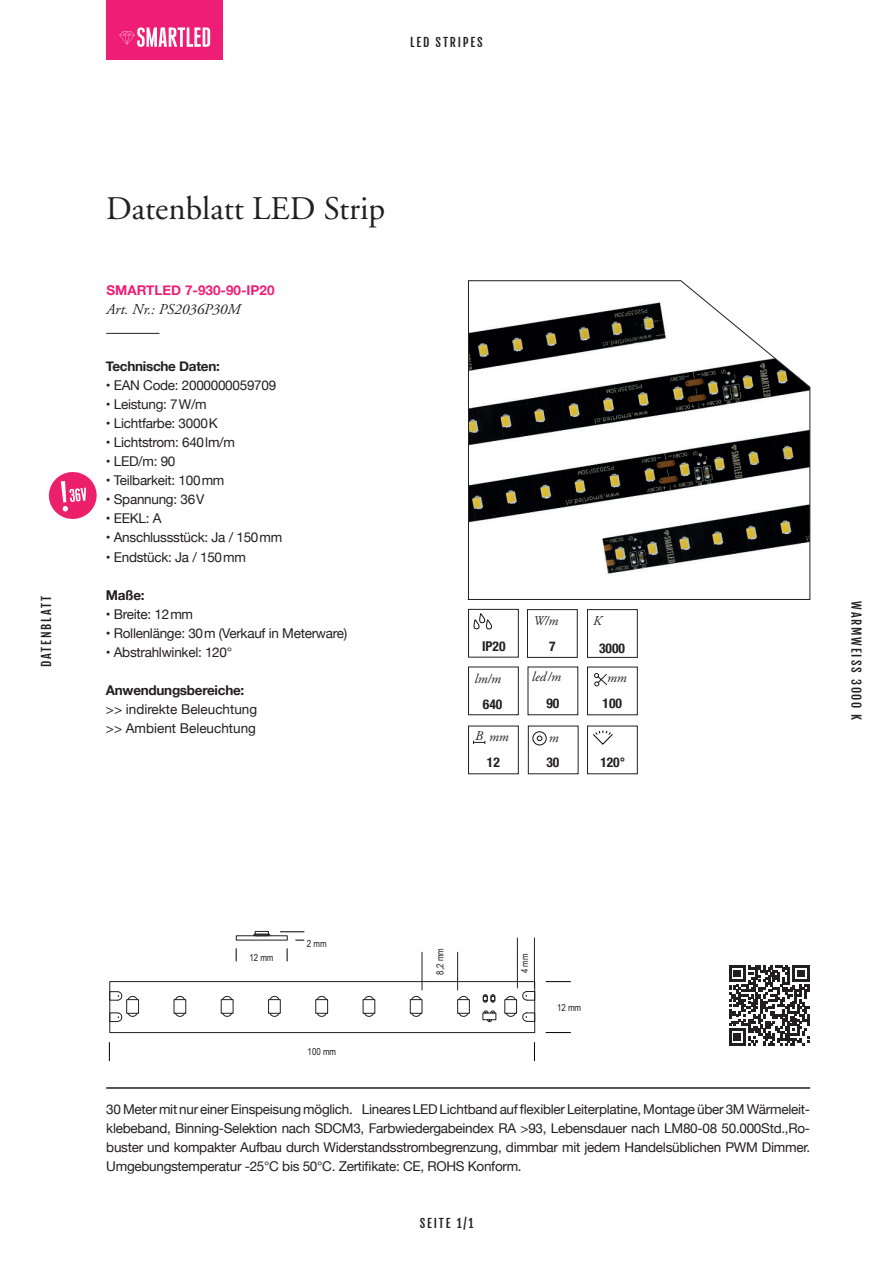
<style>
.page{position:relative;width:893px;height:1263px;background:#fff}
.page>*{position:absolute;margin:0;border:0;box-sizing:border-box;transform-origin:0 0}
.t1{font:33px "Adobe Garamond";color:#231f20}
.t2{font:italic 15px "Adobe Garamond";color:#231f20}
.t3{font:13.5px/19px "Helvetica Neue";letter-spacing:-.02em;color:#231f20;text-align:justify}
.t4{font:13.5px/19px "Helvetica Neue";color:#231f20}
.t5{font:700 13.5px "Helvetica Neue";letter-spacing:-.02em;color:#231f20}
.t6{font:700 condensed 13.5px "Helvetica Neue";color:#231f20}
.t7{font:700 13.5px "Helvetica Neue";color:#ee1e76}
.t8{font:italic 13.5px "Adobe Garamond";color:#231f20}
.t9{font:12px "Fjalla One";letter-spacing:.15em;color:#231f20}
.t10{font:9.6px "Arial Narrow";color:#231f20}
</style>
<div class="page">
<hr style="left:106px;top:333px;width:53px;height:1px;background:#231f20">
<div style="left:587px;top:609px;width:50px;height:48px;border:1px solid #231f20"></div>
<div style="left:527px;top:609px;width:50px;height:48px;border:1px solid #231f20"></div>
<svg style="left:593px;top:730px;width:20px;height:15px"></svg>
<svg style="left:594px;top:673px;width:14px;height:14px"></svg>
<div style="left:468px;top:667px;width:50px;height:48px;border:1px solid #231f20"></div>
<svg style="left:532px;top:731px;width:15px;height:15px"></svg>
<svg style="left:473px;top:741px;width:12px;height:3px"></svg>
<div style="left:468px;top:609px;width:50px;height:48px;border:1px solid #231f20"></div>
<svg style="left:473px;top:613px;width:20px;height:17px"></svg>
<div style="left:106px;top:0;width:117px;height:60px;background:#ee1e76"></div>
<svg style="left:119px;top:27px;width:91px;height:20px"></svg>
<hr style="left:106px;top:1088px;width:704px;height:1px;background:#231f20">
<svg style="left:729px;top:965px;width:80px;height:80px"></svg>
<div style="left:110px;top:981px;width:425px;height:52px;border:1px solid #231f20"></div>
<div style="left:109px;top:991px;width:9px;height:9px;border:1px solid #231f20"></div>
<svg style="left:117px;top:991px;width:5px;height:9px"></svg>
<div style="left:110px;top:1013px;width:8px;height:9px;border:1px solid #231f20"></div>
<svg style="left:117px;top:1012px;width:5px;height:10px"></svg>
<div style="left:527px;top:1013px;width:8px;height:8px;border:1px solid #231f20"></div>
<svg style="left:522px;top:1012px;width:5px;height:9px"></svg>
<div style="left:527px;top:991px;width:8px;height:9px;border:1px solid #231f20"></div>
<svg style="left:522px;top:991px;width:5px;height:9px"></svg>
<div style="left:483px;top:1013px;width:13px;height:7px;border:1px solid #231f20"></div>
<svg style="left:487px;top:1019px;width:5px;height:3px"></svg>
<svg style="left:483px;top:1010px;width:12px;height:3px"></svg>
<svg style="left:483px;top:994px;width:12px;height:9px"></svg>
<hr style="left:534px;top:938px;width:1px;height:50px;background:#231f20">
<hr style="left:517px;top:938px;width:1px;height:50px;background:#231f20">
<div style="left:126px;top:999px;width:13px;height:14px;border:1px solid #231f20"></div>
<svg style="left:128px;top:996px;width:10px;height:4px"></svg>
<svg style="left:128px;top:1013px;width:10px;height:4px"></svg>
<div style="left:174px;top:999px;width:12px;height:14px;border:1px solid #231f20"></div>
<svg style="left:175px;top:996px;width:10px;height:4px"></svg>
<svg style="left:175px;top:1013px;width:10px;height:4px"></svg>
<svg style="left:222px;top:996px;width:10px;height:4px"></svg>
<svg style="left:222px;top:1013px;width:10px;height:4px"></svg>
<div style="left:268px;top:999px;width:12px;height:14px;border:1px solid #231f20"></div>
<svg style="left:269px;top:996px;width:10px;height:4px"></svg>
<svg style="left:269px;top:1013px;width:10px;height:4px"></svg>
<div style="left:316px;top:999px;width:12px;height:14px;border:1px solid #231f20"></div>
<svg style="left:317px;top:996px;width:10px;height:4px"></svg>
<svg style="left:317px;top:1013px;width:10px;height:4px"></svg>
<svg style="left:364px;top:996px;width:10px;height:4px"></svg>
<svg style="left:364px;top:1013px;width:10px;height:4px"></svg>
<div style="left:410px;top:999px;width:12px;height:14px;border:1px solid #231f20"></div>
<svg style="left:411px;top:996px;width:10px;height:4px"></svg>
<svg style="left:411px;top:1013px;width:10px;height:4px"></svg>
<div style="left:457px;top:999px;width:12px;height:14px;border:1px solid #231f20"></div>
<svg style="left:459px;top:996px;width:10px;height:4px"></svg>
<svg style="left:459px;top:1013px;width:10px;height:4px"></svg>
<div style="left:505px;top:999px;width:12px;height:14px;border:1px solid #231f20"></div>
<svg style="left:506px;top:996px;width:10px;height:4px"></svg>
<svg style="left:506px;top:1013px;width:10px;height:4px"></svg>
<hr style="left:422px;top:952px;width:1px;height:38px;background:#231f20">
<hr style="left:457px;top:952px;width:1px;height:38px;background:#231f20">
<svg style="left:534px;top:1042px;width:1px;height:19px"></svg>
<svg style="left:109px;top:1042px;width:1px;height:19px"></svg>
<svg style="left:546px;top:981px;width:25px;height:1px"></svg>
<svg style="left:546px;top:1032px;width:25px;height:1px"></svg>
<div style="left:255px;top:931px;width:14px;height:3px;border:1px solid #231f20"></div>
<svg style="left:253px;top:934px;width:17px;height:3px"></svg>
<svg style="left:280px;top:931px;width:24px;height:1px"></svg>
<svg style="left:236px;top:949px;width:1px;height:12px"></svg>
<svg style="left:287px;top:949px;width:1px;height:12px"></svg>
<svg style="left:467px;top:280px;width:343px;height:320px"></svg>
<svg style="left:48px;top:472px;width:49px;height:47px"></svg>
<p class="t9" style="left:410px;top:35px;width:74px">LED STRIPES</p>
<p class="t9" style="left:39px;top:667px;width:73px;rotate:-90deg">DATENBLATT</p>
<h1 class="t1" style="left:106px;top:190px;width:281px">Datenblatt LED Strip</h1>
<p class="t7" style="left:107px;top:279px;width:170px">SMARTLED 7-930-90-IP20</p>
<p class="t2" style="left:107px;top:301px;width:136px">Art. Nr.: PS2036P30M</p>
<p class="t5" style="left:106px;top:356px;width:115px">Technische Daten:</p>
<p class="t3" style="left:106px;top:376px;width:172px">• EAN Code: 2000000059709</p>
<p class="t3" style="left:106px;top:396px;width:102px">• Leistung: 7W/m</p>
<p class="t3" style="left:106px;top:415px;width:114px">• Lichtfarbe: 3000K</p>
<p class="t3" style="left:106px;top:434px;width:131px">• Lichtstrom: 640lm/m</p>
<p class="t3" style="left:106px;top:453px;width:71px">• LED/m: 90</p>
<p class="t3" style="left:106px;top:472px;width:120px">• Teilbarkeit: 100mm</p>
<p class="t3" style="left:106px;top:491px;width:100px">• Spannung: 36V</p>
<p class="t3" style="left:106px;top:510px;width:57px">• EEKL: A</p>
<p class="t3" style="left:106px;top:529px;width:178px">• Anschlussstück: Ja / 150mm</p>
<p class="t3" style="left:106px;top:548px;width:142px">• Endstück: Ja / 150mm</p>
<p class="t5" style="left:106px;top:584px;width:40px">Maße:</p>
<p class="t3" style="left:106px;top:605px;width:89px">• Breite: 12mm</p>
<p class="t3" style="left:106px;top:624px;width:243px">• Rollenlänge: 30m (Verkauf in Meterware)</p>
<p class="t3" style="left:106px;top:643px;width:128px">• Abstrahlwinkel: 120°</p>
<p class="t5" style="left:106px;top:679px;width:140px">Anwendungsbereiche:</p>
<p class="t4" style="left:106px;top:700px;width:153px">&gt;&gt; indirekte Beleuchtung &gt;&gt; Ambient Beleuchtung</p>
<p class="t6" style="left:482px;top:635px;width:25px">IP20</p>
<p class="t8" style="left:533px;top:613px;width:27px">W/m</p>
<p class="t6" style="left:549px;top:635px;width:8px">7</p>
<p class="t8" style="left:593px;top:614px;width:10px">K</p>
<p class="t6" style="left:599px;top:637px;width:27px">3000</p>
<p class="t8" style="left:532px;top:669px;width:31px">led /m</p>
<p class="t8" style="left:475px;top:671px;width:28px">lm/m</p>
<p class="t8" style="left:607px;top:671px;width:21px">mm</p>
<p class="t6" style="left:483px;top:693px;width:21px">640</p>
<p class="t6" style="left:546px;top:692px;width:14px">90</p>
<p class="t6" style="left:603px;top:692px;width:21px">100</p>
<p class="t8" style="left:475px;top:730px;width:35px">B mm</p>
<p class="t8" style="left:549px;top:730px;width:11px">m</p>
<p class="t6" style="left:487px;top:751px;width:14px">12</p>
<p class="t6" style="left:546px;top:751px;width:14px">30</p>
<p class="t6" style="left:600px;top:751px;width:26px">120°</p>
<p class="t9" style="left:864px;top:601px;width:120px;rotate:90deg">WARMWEISS 3000 K</p>
<p class="t10" style="left:249px;top:950px;width:26px">12 mm</p>
<p class="t10" style="left:307px;top:936px;width:21px">2 mm</p>
<p class="t10" style="left:308px;top:1045px;width:30px">100 mm</p>
<p class="t10" style="left:433px;top:975px;width:28px;rotate:-90deg">8,2 mm</p>
<p class="t10" style="left:518px;top:973px;width:21px;rotate:-90deg">4 mm</p>
<p class="t10" style="left:557px;top:1001px;width:26px">12 mm</p>
<p class="t3" style="left:106px;top:1100px;width:705px">30 Meter mit nur einer Einspeisung möglich. Lineares LED Lichtband auf flexibler Leiterplatine, Montage über 3M Wärmeleit&shy;klebeband, Binning-Selektion nach SDCM3, Farbwiedergabeindex RA &gt;93, Lebensdauer nach LM80-08 50.000Std.,Ro&shy;buster und kompakter Aufbau durch Widerstandsstrombegrenzung, dimmbar mit jedem Handelsüblichen PWM Dimmer.<br>Umgebungstemperatur -25°C bis 50°C. Zertifikate: CE, ROHS Konform.</p>
<p class="t9" style="left:420px;top:1216px;width:55px">SEITE 1/1</p>
</div>
